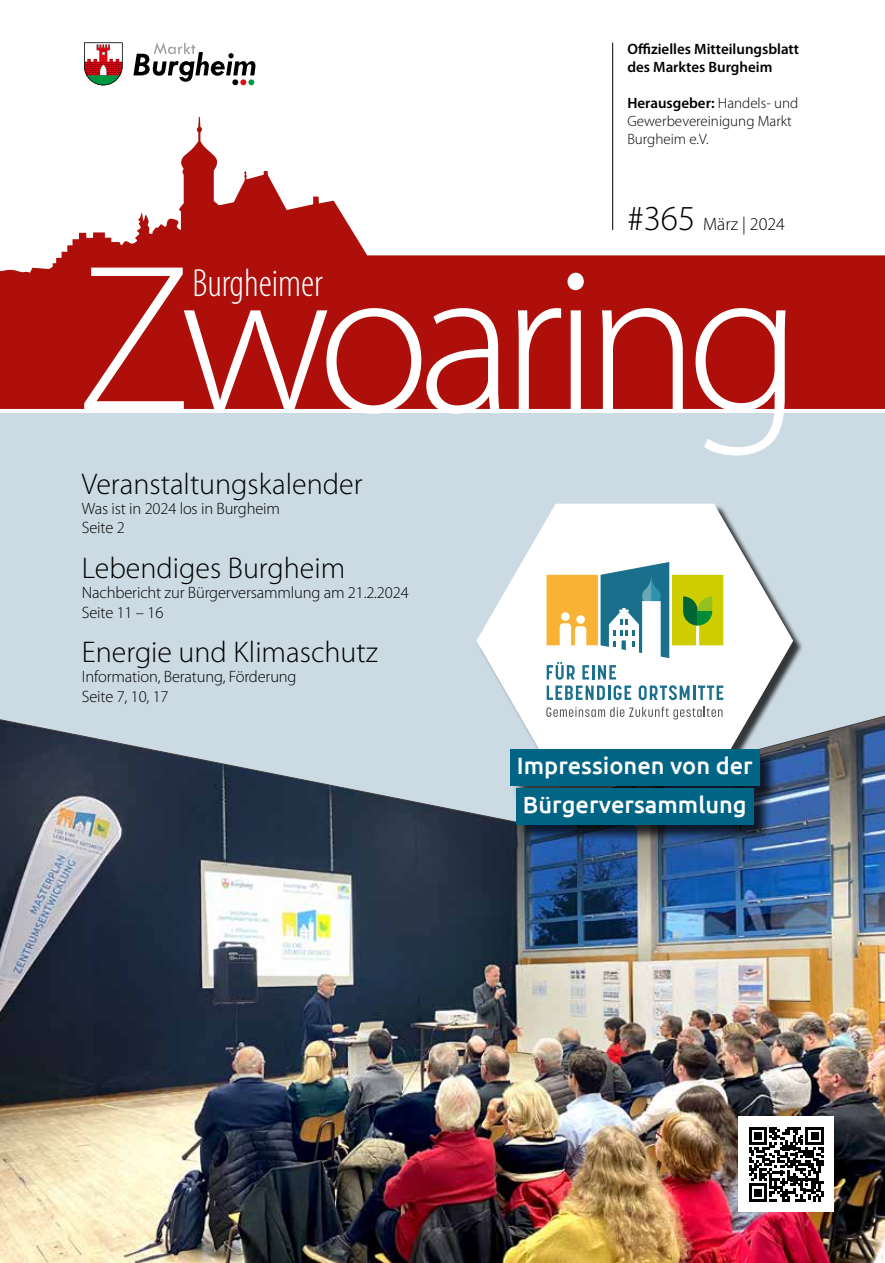
<style>
.page{position:relative;width:885px;height:1263px;background:#fff}
.page>*{position:absolute;margin:0;border:0;box-sizing:border-box;transform-origin:0 0}
.t1{font:300 210.75px "Myriad Pro";letter-spacing:-.055em;color:#fff}
.t2{font:300 condensed 39.45px "Myriad Pro";color:#fff}
.t3{font:300 30px "Myriad Pro";color:#000}
.t4{font:500 23.55px/38.7px "Ubuntu";color:#fff}
.t5{font:300 18px "Myriad Pro";color:#000}
.t6{font:300 16.5px/19.8px "Myriad Pro";letter-spacing:-.01em;color:#000}
.t7{font:300 15px/18px "Myriad Pro";color:#000}
.t8{font:600 15px/18px "Myriad Pro";color:#000}
.s1{font-weight:600}
.s2{font-size:35.25px}
</style>
<div class="page">
<div style="left:0;top:413px;width:884px;height:850px;background:#ccdae4"></div>
<img style="left:0;top:716px;width:884px;height:547px">
<div style="left:478px;top:505px;width:325px;height:283px;background:#000;opacity:.75"></div>
<svg style="left:476px;top:504px;width:317px;height:274px;fill:#fff"></svg>
<svg style="left:546px;top:707px;width:176px;height:12px;background:#d7d7d7"></svg>
<svg style="left:546px;top:562px;width:177px;height:138px;background:#c0cca8"></svg>
<div style="left:512px;top:752px;width:266px;height:91px;background:#000;opacity:.75"></div>
<div style="left:510px;top:749px;width:249px;height:36px;background:#006585"></div>
<div style="left:516px;top:788px;width:237px;height:36px;background:#006585"></div>
<svg style="left:84px;top:43px;width:38px;height:42px"></svg>
<svg style="left:133px;top:43px;width:122px;height:42px"></svg>
<hr style="left:612px;top:43px;width:1px;height:187px;background:#000">
<svg style="left:0;top:117px;width:884px;height:292px;fill:#ae0f0a"></svg>
<div style="left:738px;top:1117px;width:95px;height:95px;background:#fff"></div>
<svg style="left:749px;top:1127px;width:74px;height:75px"></svg>
<p class="t8" style="left:627px;top:39px;width:173px">Offizielles Mitteilungsblatt des Marktes Burgheim</p>
<p class="t7" style="left:627px;top:94px;width:172px"><span class="s1">Herausgeber:</span> Handels- und<br>Gewerbevereinigung Markt<br>Burgheim e.V.</p>
<p class="t5" style="left:627px;top:213px;width:159px"><span class="s2">#365</span> März | 2024</p>
<h1 class="t1" style="left:77px;top:214px;width:726px">Zwoaring</h1>
<h2 class="t2" style="left:192px;top:259px;width:132px">Burgheimer</h2>
<h3 class="t3" style="left:82px;top:466px;width:282px">Veranstaltungskalender</h3>
<p class="t6" style="left:82px;top:498px;width:199px">Was ist in 2024 los in Burgheim<br>Seite 2</p>
<h3 class="t3" style="left:82px;top:550px;width:265px">Lebendiges Burgheim</h3>
<p class="t6" style="left:82px;top:582px;width:328px">Nachbericht zur Bürgerversammlung am 21.2.2024<br>Seite 11 – 16</p>
<h3 class="t3" style="left:82px;top:634px;width:297px">Energie und Klimaschutz</h3>
<p class="t6" style="left:82px;top:666px;width:216px">Information, Beratung, Förderung<br>Seite 7, 10, 17</p>
<h3 class="t4" style="left:517px;top:746px;width:237px">Impressionen von der<br>Bürgerversammlung</h3>
</div>
